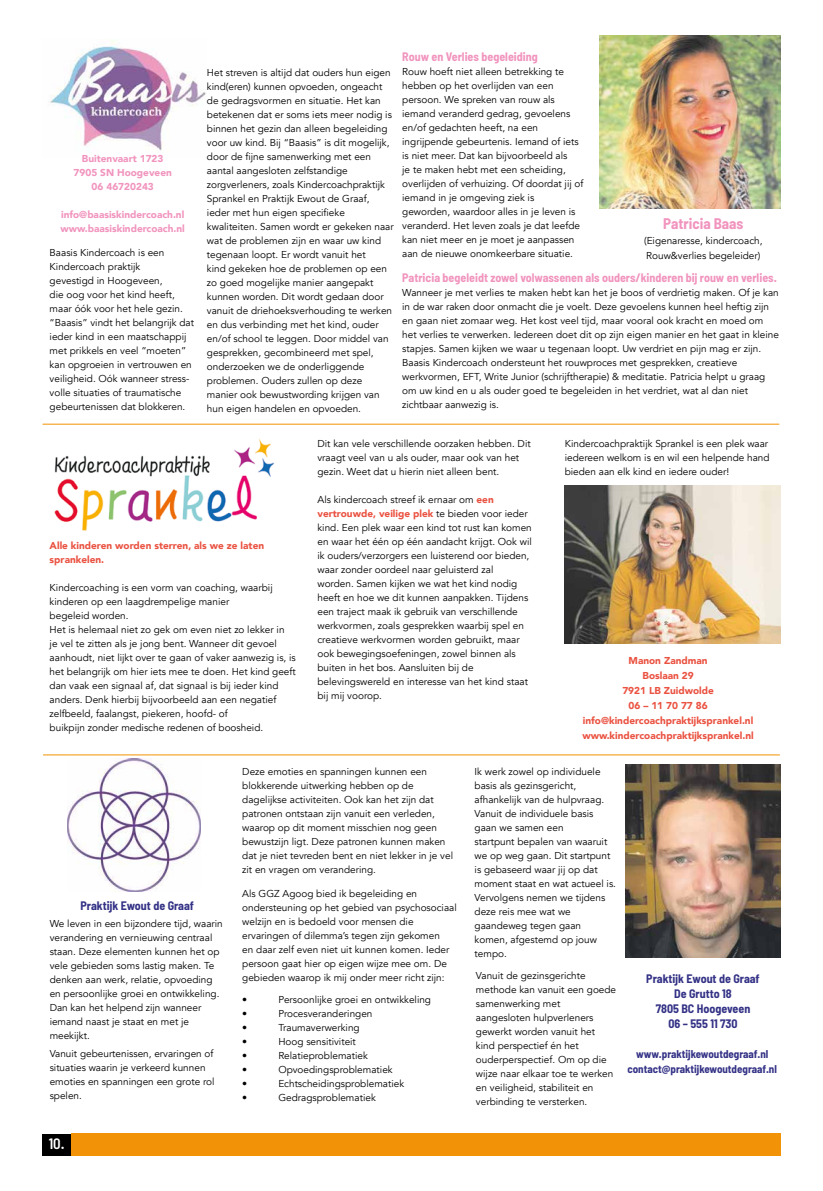
<style>
.page{position:relative;width:823px;height:1191px;background:#fff}
.page>*{position:absolute;margin:0;border:0;box-sizing:border-box;transform-origin:0 0}
.t1{font:700 semi-condensed 15px "Barlow";color:#f194be}
.t2{font:600 semi-condensed 15px "Barlow";color:#fff}
.t3{font:700 semi-condensed 12px "Barlow";color:#f194be}
.t4{font:700 semi-condensed 12px/15px "Barlow";color:#343286;text-align:center}
.t5{font:700 semi-condensed 11px/15px "Barlow";color:#343286;text-align:center}
.t6{font:10px/14px "Avenir";color:#000}
.t7{font:900 10px/15px "Avenir";color:#ea5241}
.t8{font:900 10px/14px "Avenir";color:#f194be;text-align:center}
.s1{font-weight:900;color:#ea5241}
</style>
<div class="page">
<div style="left:71px;top:1133px;width:709px;height:22px;background:#f29207"></div>
<div style="left:43px;top:1133px;width:28px;height:22px;background:#000"></div>
<img style="left:54px;top:439px;width:220px;height:92px">
<img style="left:68px;top:759px;width:132px;height:132px">
<img style="left:50px;top:40px;width:156px;height:112px">
<img style="left:564px;top:485px;width:216px;height:158px">
<img style="left:599px;top:35px;width:181px;height:173px">
<img style="left:625px;top:764px;width:155px;height:193px">
<hr style="left:43px;top:424px;width:735px;height:1px;background:#f39200">
<hr style="left:43px;top:754px;width:736px;height:1px;background:#f39200">
<p class="t3" style="left:402px;top:50px;width:137px">Rouw en Verlies begeleiding</p>
<p class="t6" style="left:402px;top:65px;width:183px">Rouw hoeft niet alleen betrekking te hebben op het overlijden van een persoon. We spreken van rouw als iemand veranderd gedrag, gevoelens en/of gedachten heeft, na een ingrijpende gebeurtenis. Iemand of iets is niet meer. Dat kan bijvoorbeeld als<br>je te maken hebt met een scheiding, overlijden of verhuizing. Of doordat jij of iemand in je omgeving ziek is geworden, waardoor alles in je leven is veranderd. Het leven zoals je dat leefde kan niet meer en je moet je aanpassen aan de nieuwe onomkeerbare situatie.</p>
<p class="t6" style="left:207px;top:66px;width:188px">Het streven is altijd dat ouders hun eigen kind(eren) kunnen opvoeden, ongeacht de gedragsvormen en situatie. Het kan betekenen dat er soms iets meer nodig is binnen het gezin dan alleen begeleiding voor uw kind. Bij “Baasis” is dit mogelijk, door de fijne samenwerking met een aantal aangesloten zelfstandige zorgverleners, zoals Kindercoachpraktijk Sprankel en Praktijk Ewout de Graaf, ieder met hun eigen specifieke kwaliteiten. Samen wordt er gekeken naar wat de problemen zijn en waar uw kind tegenaan loopt. Er wordt vanuit het<br>kind gekeken hoe de problemen op een zo goed mogelijke manier aangepakt kunnen worden. Dit wordt gedaan door vanuit de driehoeksverhouding te werken en dus verbinding met het kind, ouder en/of school te leggen. Door middel van gesprekken, gecombineerd met spel, onderzoeken we de onderliggende problemen. Ouders zullen op deze manier ook bewustwording krijgen van hun eigen handelen en opvoeden.</p>
<p class="t6" style="left:317px;top:436px;width:214px">Dit kan vele verschillende oorzaken hebben. Dit vraagt veel van u als ouder, maar ook van het gezin. Weet dat u hierin niet alleen bent.</p>
<p class="t6" style="left:317px;top:492px;width:216px">Als kindercoach streef ik ernaar om <span class="s1">een vertrouwde, veilige plek</span> te bieden voor ieder kind. Een plek waar een kind tot rust kan komen en waar het één op één aandacht krijgt. Ook wil ik ouders/verzorgers een luisterend oor bieden, waar zonder oordeel naar geluisterd zal worden. Samen kijken we wat het kind nodig heeft en hoe we dit kunnen aanpakken. Tijdens een traject maak ik gebruik van verschillende werkvormen, zoals gesprekken waarbij spel en creatieve werkvormen worden gebruikt, maar ook bewegingsoefeningen, zowel binnen als buiten in het bos. Aansluiten bij de belevingswereld en interesse van het kind staat bij mij voorop.</p>
<p class="t8" style="left:74px;top:151px;width:100px">Buitenvaart 1723<br>7905 SN Hoogeveen<br>06 46720243</p>
<p class="t8" style="left:61px;top:207px;width:126px;text-align:left">info@baasiskindercoach.nl www.baasiskindercoach.nl</p>
<h1 class="t1" style="left:663px;top:214px;width:81px">Patricia Baas</h1>
<p class="t6" style="left:643px;top:233px;width:120px;line-height:15px">(Eigenaresse, kindercoach,<br>Rouw&amp;verlies begeleider)</p>
<p class="t6" style="left:50px;top:246px;width:146px">Baasis Kindercoach is een<br>Kindercoach praktijk<br>gevestigd in Hoogeveen,<br>die oog voor het kind heeft, maar óók voor het hele gezin. “Baasis” vindt het belangrijk dat ieder kind in een maatschappij met prikkels en veel “moeten” kan opgroeien in vertrouwen en veiligheid. Oók wanneer stress&shy;volle situaties of traumatische gebeurtenissen dat blokkeren.</p>
<p class="t3" style="left:402px;top:270px;width:376px">Patricia begeleidt zowel volwassenen als ouders/kinderen bij rouw en verlies.</p>
<p class="t6" style="left:402px;top:286px;width:378px">Wanneer je met verlies te maken hebt kan het je boos of verdrietig maken. Of je kan in de war raken door onmacht die je voelt. Deze gevoelens kunnen heel heftig zijn en gaan niet zomaar weg. Het kost veel tijd, maar vooral ook kracht en moed om het verlies te verwerken. Iedereen doet dit op zijn eigen manier en het gaat in kleine stapjes. Samen kijken we waar u tegenaan loopt. Uw verdriet en pijn mag er zijn.<br>Baasis Kindercoach ondersteunt het rouwproces met gesprekken, creatieve werkvormen, EFT, Write Junior (schrijftherapie) &amp; meditatie. Patricia helpt u graag om uw kind en u als ouder goed te begeleiden in het verdriet, wat al dan niet zichtbaar aanwezig is.</p>
<p class="t6" style="left:564px;top:436px;width:206px">Kindercoachpraktijk Sprankel is een plek waar iedereen welkom is en wil een helpende hand bieden aan elk kind en iedere ouder!</p>
<p class="t7" style="left:50px;top:538px;width:216px;line-height:14px">Alle kinderen worden sterren, als we ze laten sprankelen.</p>
<p class="t6" style="left:50px;top:581px;width:247px">Kindercoaching is een vorm van coaching, waarbij kinderen op een laagdrempelige manier<br>begeleid worden.<br>Het is helemaal niet zo gek om even niet zo lekker in<br>je vel te zitten als je jong bent. Wanneer dit gevoel aanhoudt, niet lijkt over te gaan of vaker aanwezig is, is het belangrijk om hier iets mee te doen. Het kind geeft dan vaak een signaal af, dat signaal is bij ieder kind anders. Denk hierbij bijvoorbeeld aan een negatief zelfbeeld, faalangst, piekeren, hoofd- of<br>buikpijn zonder medische redenen of boosheid.</p>
<p class="t7" style="left:582px;top:652px;width:173px;text-align:center">Manon Zandman<br>Boslaan 29<br>7921 LB Zuidwolde<br>06 – 11 70 77 86 info@kindercoachpraktĳksprankel.nl www.kindercoachpraktĳksprankel.nl</p>
<p class="t4" style="left:80px;top:898px;width:115px">Praktijk Ewout de Graaf</p>
<p class="t6" style="left:50px;top:917px;width:174px">We leven in een bijzondere tijd, waarin verandering en vernieuwing centraal staan. Deze elementen kunnen het op vele gebieden soms lastig maken. Te denken aan werk, relatie, opvoeding en persoonlijke groei en ontwikkeling.<br>Dan kan het helpend zijn wanneer iemand naast je staat en met je meekijkt.</p>
<p class="t6" style="left:50px;top:1046px;width:166px">Vanuit gebeurtenissen, ervaringen of situaties waarin je verkeerd kunnen emoties en spanningen een grote rol spelen.</p>
<h1 class="t2" style="left:49px;top:1133px;width:17px">10.</h1>
<p class="t6" style="left:242px;top:764px;width:212px">Deze emoties en spanningen kunnen een blokkerende uitwerking hebben op de dagelijkse activiteiten. Ook kan het zijn dat patronen ontstaan zijn vanuit een verleden, waarop op dit moment misschien nog geen bewustzijn ligt. Deze patronen kunnen maken dat je niet tevreden bent en niet lekker in je vel zit en vragen om verandering.</p>
<p class="t6" style="left:242px;top:886px;width:216px">Als GGZ Agoog bied ik begeleiding en ondersteuning op het gebied van psychosociaal welzijn en is bedoeld voor mensen die ervaringen of dilemma’s tegen zijn gekomen<br>en daar zelf even niet uit kunnen komen. Ieder persoon gaat hier op eigen wijze mee om. De gebieden waarop ik mij onder meer richt zijn:</p>
<p class="t6" style="left:242px;top:993px;width:6px">•</p>
<p class="t6" style="left:278px;top:993px;width:154px">Persoonlijke groei en ontwikkeling</p>
<p class="t6" style="left:242px;top:1007px;width:6px">•</p>
<p class="t6" style="left:278px;top:1007px;width:96px">Procesveranderingen</p>
<p class="t6" style="left:242px;top:1021px;width:6px">•</p>
<p class="t6" style="left:278px;top:1021px;width:83px">Traumaverwerking</p>
<p class="t6" style="left:242px;top:1035px;width:6px">•</p>
<p class="t6" style="left:278px;top:1035px;width:79px">Hoog sensitiviteit</p>
<p class="t6" style="left:242px;top:1049px;width:6px">•</p>
<p class="t6" style="left:278px;top:1049px;width:91px">Relatieproblematiek</p>
<p class="t6" style="left:242px;top:1063px;width:6px">•</p>
<p class="t6" style="left:278px;top:1063px;width:116px">Opvoedingsproblematiek</p>
<p class="t6" style="left:242px;top:1077px;width:6px">•</p>
<p class="t6" style="left:278px;top:1077px;width:127px">Echtscheidingsproblematiek</p>
<p class="t6" style="left:242px;top:1091px;width:6px">•</p>
<p class="t6" style="left:278px;top:1091px;width:99px">Gedragsproblematiek</p>
<p class="t6" style="left:474px;top:764px;width:143px">Ik werk zowel op individuele basis als gezinsgericht, afhankelijk van de hulpvraag.<br>Vanuit de individuele basis gaan we samen een<br>startpunt bepalen van waaruit we op weg gaan. Dit startpunt is gebaseerd waar jij op dat moment staat en wat actueel is.<br>Vervolgens nemen we tijdens deze reis mee wat we gaandeweg tegen gaan komen, afgestemd op jouw tempo.</p>
<p class="t6" style="left:475px;top:968px;width:142px">Vanuit de gezinsgerichte methode kan vanuit een goede samenwerking met aangesloten hulpverleners gewerkt worden vanuit het kind perspectief én het ouderperspectief. Om op die wijze naar elkaar toe te werken en veiligheid, stabiliteit en verbinding te versterken.</p>
<p class="t4" style="left:646px;top:971px;width:115px">Praktijk Ewout de Graaf<br>De Grutto 18<br>7805 BC Hoogeveen<br>06 – 555 11 730</p>
<p class="t5" style="left:627px;top:1046px;width:151px">www.praktijkewoutdegraaf.nl contact@praktijkewoutdegraaf.nl</p>
</div>
